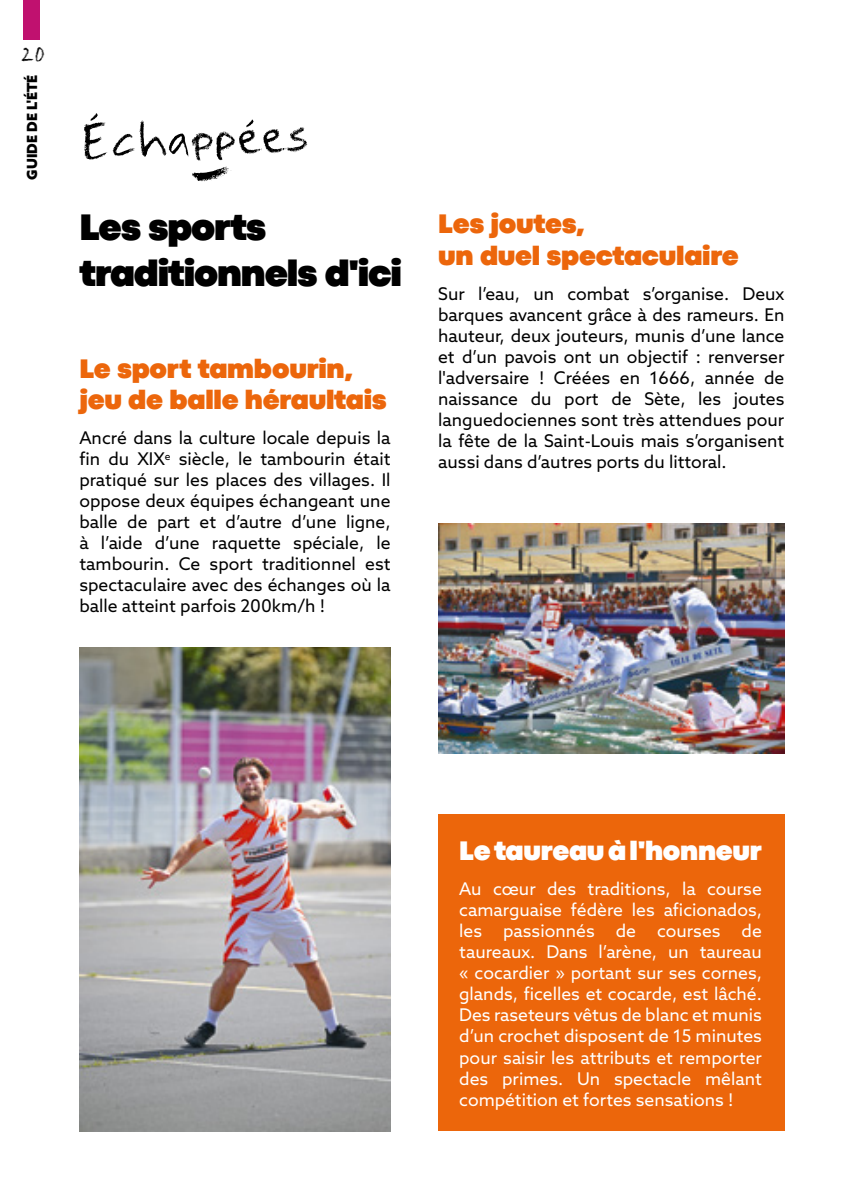
<style>
.page{position:relative;width:844px;height:1191px;background:#fff}
.page>*{position:absolute;margin:0;border:0;box-sizing:border-box;transform-origin:0 0}
.t1{font:49px "Frank Reaction";color:#000}
.t2{font:900 38.5px/46.2px "Codec Pro";letter-spacing:-.03em;color:#000}
.t3{font:900 28px/31.5px "Codec Pro";letter-spacing:-.01em;color:#ec660b}
.t4{font:900 28px "Codec Pro";letter-spacing:-.01em;color:#fff}
.t5{font:21px "Frank Reaction";color:#000}
.t6{font:17.5px/21px "Azo Sans";color:#000;text-align:justify}
.t7{font:17.5px/21px "Azo Sans";color:#fff;text-align:justify}
.t8{font:900 14px "Azo Sans";color:#000}
</style>
<div class="page">
<div style="left:23px;top:0;width:17px;height:40px;background:#c0116f"></div>
<div style="left:438px;top:814px;width:346px;height:316px;background:#ec660b"></div>
<img style="left:79px;top:647px;width:311px;height:484px">
<img style="left:438px;top:523px;width:346px;height:231px">
<p class="t5" style="left:20px;top:41px;width:26px">20</p>
<p class="t8" style="left:23px;top:180px;width:106px;rotate:-90deg">GUIDE DE L'ÉTÉ</p>
<h1 class="t1" style="left:79px;top:110px;width:230px;rotate:-2deg">Écha pp ées</h1>
<h2 class="t2" style="left:79px;top:204px;width:324px">Les sports traditionnels d'ici</h2>
<h3 class="t3" style="left:79px;top:352px;width:309px">Le sport tambourin, jeu de balle héraultais</h3>
<p class="t6" style="left:79px;top:427px;width:312px">Ancré dans la culture locale depuis la fin du XIX<sup>e</sup> siècle, le tambourin était pratiqué sur les places des villages. Il oppose deux équipes échangeant une balle de part et d’autre d’une ligne, à l’aide d’une raquette spéciale, le tambourin. Ce sport traditionnel est spectaculaire avec des échanges où la balle atteint parfois 200km/h !</p>
<h3 class="t3" style="left:438px;top:208px;width:302px">Les joutes,<br>un duel spectaculaire</h3>
<p class="t6" style="left:438px;top:283px;width:347px">Sur l’eau, un combat s’organise. Deux barques avancent grâce à des rameurs. En hauteur, deux jouteurs, munis d’une lance et d’un pavois ont un objectif : renverser l'adversaire ! Créées en 1666, année de naissance du port de Sète, les joutes languedociennes sont très attendues pour la fête de la Saint-Louis mais s’organisent aussi dans d’autres ports du littoral.</p>
<h3 class="t4" style="left:459px;top:834px;width:304px">Le taureau à l'honneur</h3>
<p class="t7" style="left:459px;top:878px;width:304px">Au cœur des traditions, la course camarguaise fédère les aficionados, les passionnés de courses de taureaux. Dans l’arène, un taureau « cocardier » portant sur ses cornes, glands, ficelles et cocarde, est lâché.<br>Des raseteurs vêtus de blanc et munis d’un crochet disposent de 15 minutes pour saisir les attributs et remporter des primes. Un spectacle mêlant compétition et fortes sensations !</p>
</div>
